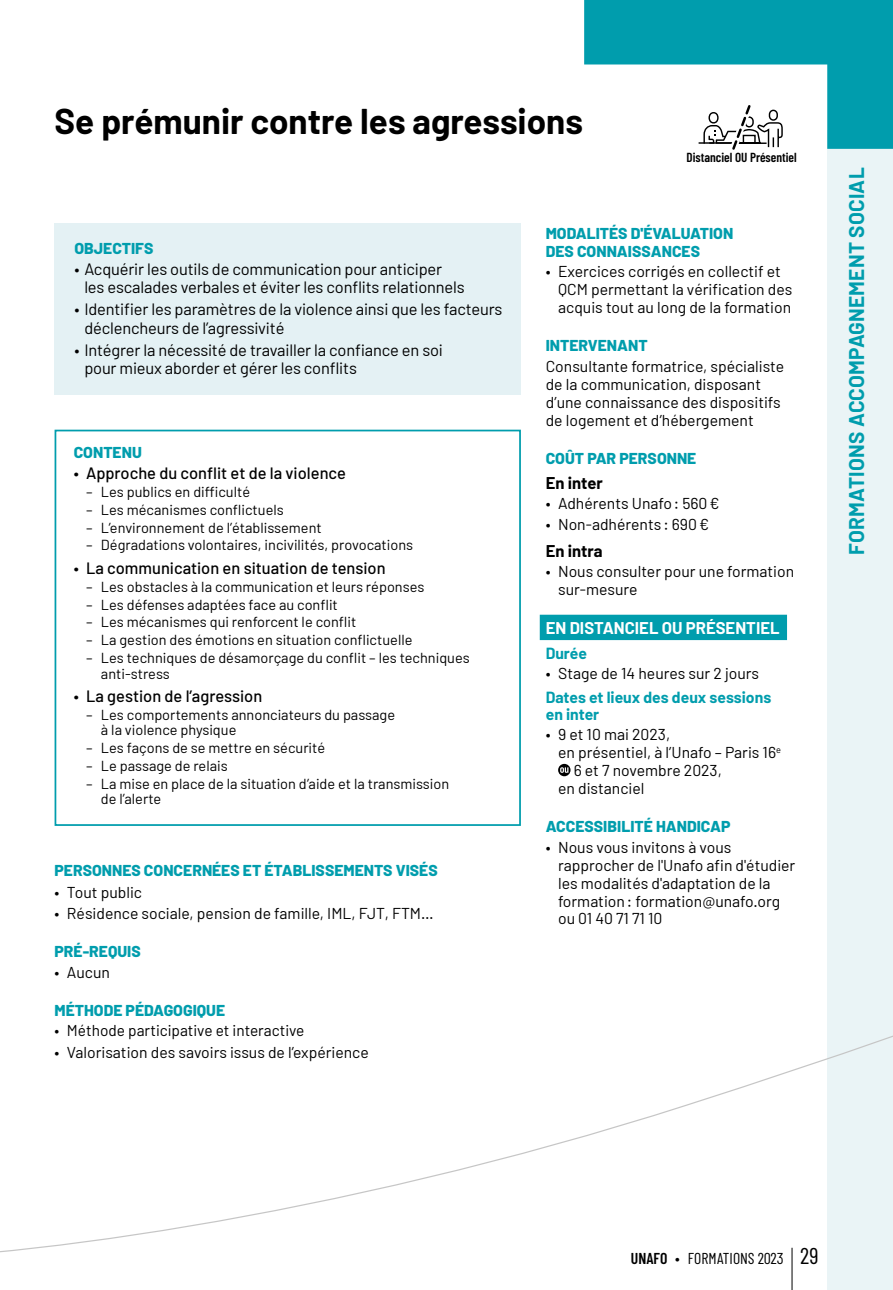
<style>
.page{position:relative;width:893px;height:1290px;background:#fff}
.page>*{position:absolute;margin:0;border:0;box-sizing:border-box;transform-origin:0 0}
.t1{font:700 35px "Barlow";color:#000}
.t2{font:700 20.82px "Barlow";letter-spacing:.01em;color:#009dad}
.t3{font:700 16.62px "Barlow";color:#fff}
.t4{font:700 16.62px "Barlow";color:#000}
.t5{font:16.45px/18.4px "Barlow";letter-spacing:-.01em;color:#000}
.t6{font:500 16.45px "Barlow";color:#000}
.t7{font:15.75px/18px "Barlow";color:#000}
.t8{font:800 15.75px/18px "Barlow";color:#009dad}
.t9{font:700 15.75px/17.5px "Barlow";color:#009dad}
.t10{font:15.75px "Barlow Condensed";color:#000}
.t11{font:14.53px/15.4px "Barlow";color:#000}
.t12{font:600 13.12px "Barlow Condensed";color:#000}
.s1{font-weight:600}
.s2{font-size:22.75px}
</style>
<div class="page">
<hr style="left:792px;top:1248px;width:1px;height:42px;background:#000">
<div style="left:827px;top:130px;width:66px;height:1160px;background:#eaf4f6"></div>
<svg style="left:0;top:1035px;width:893px;height:246px"></svg>
<div style="left:55px;top:223px;width:466px;height:172px;background:#e4f1f4"></div>
<div style="left:55px;top:430px;width:466px;height:396px;border:2px solid #009dad"></div>
<div style="left:540px;top:615px;width:247px;height:25px;background:#009dad"></div>
<svg style="left:558px;top:764px;width:12px;height:12px"></svg>
<svg style="left:560px;top:767px;width:8px;height:6px"></svg>
<svg style="left:584px;top:0;width:309px;height:150px"></svg>
<h1 class="t1" style="left:55px;top:100px;width:530px">Se prémunir contre les agressions</h1>
<p class="t12" style="left:686px;top:148px;width:112px">Distanciel OU Présentiel</p>
<p class="t8" style="left:74px;top:239px;width:81px">OBJECTIFS</p>
<p class="t5" style="left:84px;top:259px;width:382px;text-indent:-10px">• Acquérir les outils de communication pour anticiper les escalades verbales et éviter les conflits relationnels</p>
<p class="t5" style="left:84px;top:300px;width:420px;text-indent:-10px">• Identifier les paramètres de la violence ainsi que les facteurs déclencheurs de l’agressivité</p>
<p class="t5" style="left:84px;top:340px;width:360px;text-indent:-10px">• Intégrer la nécessité de travailler la confiance en soi pour mieux aborder et gérer les conflits</p>
<p class="t8" style="left:74px;top:443px;width:70px">CONTENU</p>
<p class="t6" style="left:74px;top:463px;width:274px">• Approche du conflit et de la violence</p>
<p class="t11" style="left:86px;top:483px;width:166px">– Les publics en difficulté</p>
<p class="t11" style="left:86px;top:501px;width:199px">– Les mécanismes conflictuels</p>
<p class="t11" style="left:86px;top:519px;width:237px">– L’environnement de l’établissement</p>
<p class="t11" style="left:86px;top:537px;width:329px">– Dégradations volontaires, incivilités, provocations</p>
<p class="t6" style="left:74px;top:558px;width:313px">• La communication en situation de tension</p>
<p class="t11" style="left:86px;top:578px;width:340px">– Les obstacles à la communication et leurs réponses</p>
<p class="t11" style="left:86px;top:596px;width:253px">– Les défenses adaptées face au conflit</p>
<p class="t11" style="left:86px;top:614px;width:272px">– Les mécanismes qui renforcent le conflit</p>
<p class="t11" style="left:86px;top:632px;width:328px">– La gestion des émotions en situation conflictuelle</p>
<p class="t11" style="left:101px;top:650px;width:370px;text-indent:-15px">– Les techniques de désamorçage du conflit – les techniques anti-stress</p>
<p class="t6" style="left:74px;top:686px;width:190px">• La gestion de l’agression</p>
<p class="t11" style="left:101px;top:706px;width:296px;text-indent:-15px">– Les comportements annonciateurs du passage à la violence physique</p>
<p class="t11" style="left:86px;top:740px;width:241px">– Les façons de se mettre en sécurité</p>
<p class="t11" style="left:86px;top:758px;width:143px">– Le passage de relais</p>
<p class="t11" style="left:101px;top:775px;width:350px;text-indent:-15px">– La mise en place de la situation d’aide et la transmission de l’alerte</p>
<p class="t8" style="left:55px;top:862px;width:385px">PERSONNES CONCERNÉES ET ÉTABLISSEMENTS VISÉS</p>
<p class="t7" style="left:55px;top:883px;width:89px">• Tout public</p>
<p class="t7" style="left:55px;top:904px;width:381px">• Résidence sociale, pension de famille, IML, FJT, FTM…</p>
<p class="t8" style="left:55px;top:942px;width:88px">PRÉ-REQUIS</p>
<p class="t7" style="left:55px;top:962px;width:57px">• Aucun</p>
<p class="t8" style="left:55px;top:1001px;width:172px">MÉTHODE PÉDAGOGIQUE</p>
<p class="t7" style="left:55px;top:1021px;width:251px">• Méthode participative et interactive</p>
<p class="t7" style="left:55px;top:1042px;width:316px">• Valorisation des savoirs issus de l’expérience</p>
<p class="t8" style="left:546px;top:224px;width:189px">MODALITÉS D'ÉVALUATION<br>DES CONNAISSANCES</p>
<p class="t7" style="left:558px;top:262px;width:236px;text-indent:-12px">• Exercices corrigés en collectif et<br>QCM permettant la vérification des acquis tout au long de la formation</p>
<p class="t8" style="left:546px;top:337px;width:103px">INTERVENANT</p>
<p class="t7" style="left:546px;top:357px;width:240px">Consultante formatrice, spécialiste de la communication, disposant d’une connaissance des dispositifs de logement et d’hébergement</p>
<p class="t8" style="left:546px;top:449px;width:152px">COÛT PAR PERSONNE</p>
<p class="t4" style="left:546px;top:473px;width:59px">En inter</p>
<p class="t7" style="left:546px;top:494px;width:175px">• Adhérents Unafo: 560€</p>
<p class="t7" style="left:546px;top:515px;width:165px">• Non-adhérents : 690€</p>
<p class="t4" style="left:546px;top:540px;width:58px">En intra</p>
<p class="t7" style="left:558px;top:562px;width:238px;text-indent:-12px">• Nous consulter pour une formation sur-mesure</p>
<p class="t3" style="left:546px;top:617px;width:235px">EN DISTANCIEL OU PRÉSENTIEL</p>
<p class="t9" style="left:546px;top:644px;width:43px">Durée</p>
<p class="t7" style="left:546px;top:664px;width:215px">• Stage de 14 heures sur 2 jours</p>
<p class="t9" style="left:546px;top:688px;width:227px">Dates et lieux des deux sessions en inter</p>
<p class="t7" style="left:546px;top:725px;width:126px">• 9 et 10 mai 2023,</p>
<p class="t7" style="left:558px;top:743px;width:224px">en présentiel, à l’Unafo – Paris 16<sup>e</sup></p>
<p class="t7" style="left:574px;top:761px;width:150px">6 et 7 novembre 2023,</p>
<p class="t7" style="left:558px;top:779px;width:88px">en distanciel</p>
<p class="t8" style="left:546px;top:817px;width:186px">ACCESSIBILITÉ HANDICAP</p>
<p class="t7" style="left:558px;top:837px;width:239px;text-indent:-12px">• Nous vous invitons à vous rapprocher de l'Unafo afin d'étudier les modalités d'adaptation de la formation: formation@unafo.org ou 01 40 71 71 10</p>
<h2 class="t2" style="left:844px;top:554px;width:388px;rotate:-90deg">FORMATIONS ACCOMPAGNEMENT SOCIAL</h2>
<p class="t10" style="left:631px;top:1248px;width:189px"><span class="s1">UNAFO</span> • FORMATIONS 2023 <span class="s2">29</span></p>
</div>
